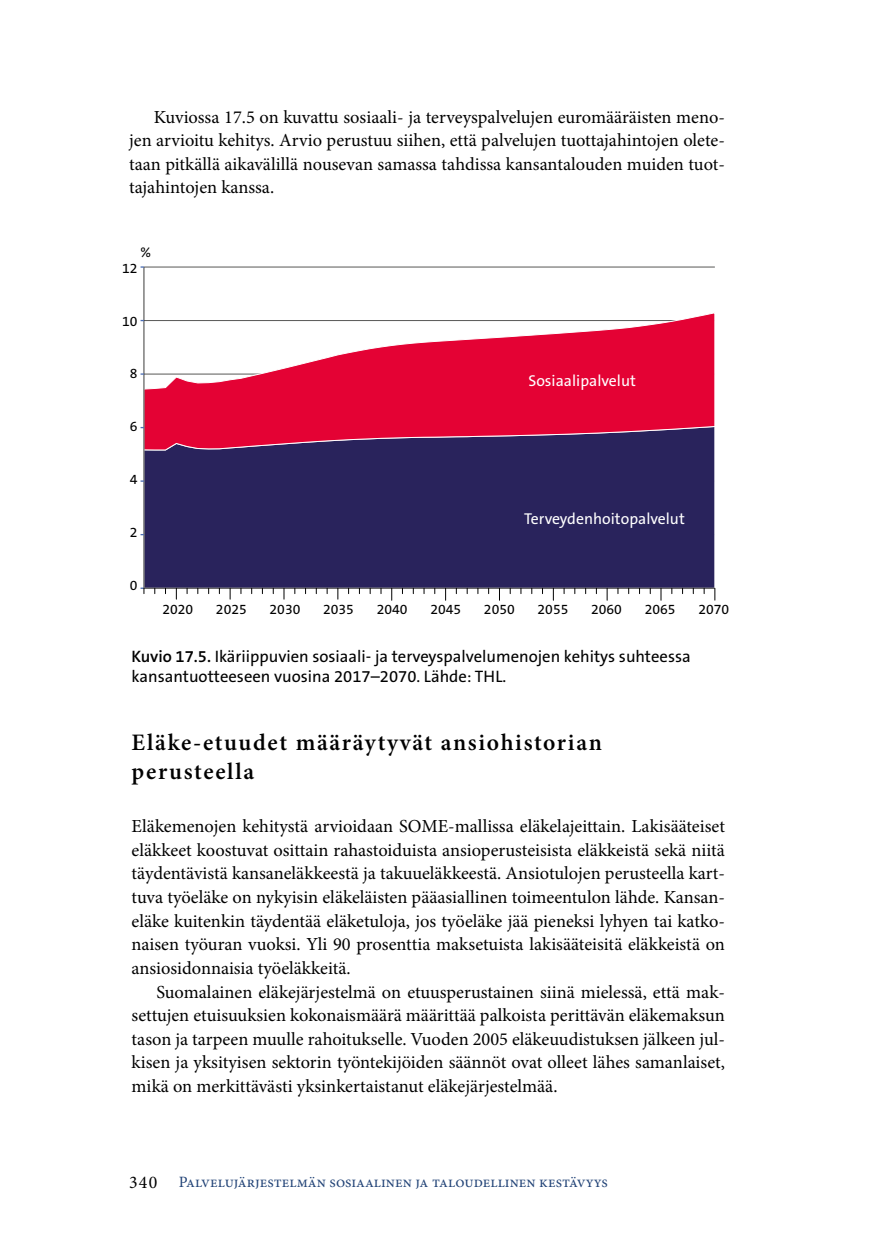
<style>
.page{position:relative;width:874px;height:1241px;background:#fff}
.page>*{position:absolute;margin:0;border:0;box-sizing:border-box;transform-origin:0 0}
.H2_Otsikko2{font:600 23.62px/28.3px "Minion Pro";color:#000}
.Leipis_P{font:18.38px/23.6px "Minion Pro";color:#000;text-align:justify}
.LeipisUt_P{font:18.38px/23.6px "Minion Pro";color:#000;text-align:justify}
.TaulukkoOtsikko_P{font:16.62px/19.9px "The Sans B W5 Plain";color:#000}
.t1{font:15.75px "Minion Pro";color:#244578}
.t2{font:15.75px "The Sans B W5 Plain";color:#fff}
.t3{font:14px "The Sans B W5 Plain";color:#000}
.s1{font-family:"The Sans B W6";font-weight:600}
.s2{font-size:17.85px;color:#000}
</style>
<div class="page">
<hr style="left:144px;top:267px;width:570px;height:1px;background:#575756">
<div style="left:144px;top:450px;width:571px;height:138px;background:#29235c"></div>
<svg style="left:144px;top:312px;width:571px;height:138px"></svg>
<hr style="left:143px;top:267px;width:1px;height:321px;background:#3c3c3b">
<hr style="left:144px;top:587px;width:570px;height:1px;background:#3c3c3b">
<svg style="left:714px;top:588px;width:1px;height:12px"></svg>
<svg style="left:660px;top:588px;width:1px;height:12px"></svg>
<svg style="left:606px;top:588px;width:1px;height:12px"></svg>
<svg style="left:552px;top:588px;width:1px;height:12px"></svg>
<svg style="left:499px;top:588px;width:1px;height:12px"></svg>
<svg style="left:445px;top:588px;width:1px;height:12px"></svg>
<svg style="left:391px;top:588px;width:1px;height:12px"></svg>
<svg style="left:140px;top:587px;width:4px;height:6px"></svg>
<p class="Leipis_P" style="left:129px;top:105px;width:597px;text-indent:25px">Kuviossa 17.5 on kuvattu sosiaali- ja terveyspalvelujen euromääräisten meno&shy;jen arvioitu kehitys. Arvio perustuu siihen, että palvelujen tuottajahintojen olete&shy;taan pitkällä aikavälillä nousevan samassa tahdissa kansantalouden muiden tuot&shy;tajahintojen kanssa.</p>
<p class="t3" style="left:140px;top:243px;width:12px">%</p>
<p class="t3" style="left:122px;top:259px;width:17px">12</p>
<p class="t3" style="left:122px;top:312px;width:17px">10</p>
<p class="t3" style="left:130px;top:364px;width:9px">8</p>
<p class="t3" style="left:130px;top:417px;width:9px">6</p>
<p class="t3" style="left:130px;top:470px;width:9px">4</p>
<p class="t3" style="left:130px;top:523px;width:9px">2</p>
<p class="t3" style="left:130px;top:576px;width:9px">0</p>
<p class="t2" style="left:528px;top:370px;width:109px">Sosiaalipalvelut</p>
<p class="t2" style="left:524px;top:508px;width:162px">Terveydenhoitopalvelut</p>
<p class="t3" style="left:162px;top:600px;width:32px">2020</p>
<p class="t3" style="left:216px;top:600px;width:32px">2025</p>
<p class="t3" style="left:269px;top:600px;width:32px">2030</p>
<p class="t3" style="left:323px;top:600px;width:32px">2035</p>
<p class="t3" style="left:376px;top:600px;width:32px">2040</p>
<p class="t3" style="left:430px;top:600px;width:32px">2045</p>
<p class="t3" style="left:483px;top:600px;width:32px">2050</p>
<p class="t3" style="left:537px;top:600px;width:32px">2055</p>
<p class="t3" style="left:591px;top:600px;width:32px">2060</p>
<p class="t3" style="left:644px;top:600px;width:32px">2065</p>
<p class="t3" style="left:698px;top:600px;width:32px">2070</p>
<p class="TaulukkoOtsikko_P" style="left:131px;top:646px;width:560px"><span class="s1">Kuvio 17.5.</span> Ikäriippuvien sosiaali- ja terveyspalvelumenojen kehitys suhteessa kansantuotteeseen vuosina 2017–2070. Lähde: THL.</p>
<h2 class="H2_Otsikko2" style="left:131px;top:728px;width:471px">Eläke-etuudet määräytyvät ansiohistorian perusteella</h2>
<p class="LeipisUt_P" style="left:131px;top:814px;width:594px">Eläkemenojen kehitystä arvioidaan SOME-mallissa eläkelajeittain. Lakisääteiset eläkkeet koostuvat osittain rahastoiduista ansioperusteisista eläkkeistä sekä niitä täydentävistä kansaneläkkeestä ja takuueläkkeestä. Ansiotulojen perusteella kart&shy;tuva työeläke on nykyisin eläkeläisten pääasiallinen toimeentulon lähde. Kansan&shy;eläke kuitenkin täydentää eläketuloja, jos työeläke jää pieneksi lyhyen tai katko&shy;naisen työuran vuoksi. Yli 90 prosenttia maksetuista lakisääteisitä eläkkeistä on ansiosidonnaisia työeläkkeitä.</p>
<p class="Leipis_P" style="left:131px;top:979px;width:594px;text-indent:25px">Suomalainen eläkejärjestelmä on etuusperustainen siinä mielessä, että mak&shy;settujen etuisuuksien kokonaismäärä määrittää palkoista perittävän eläkemaksun tason ja tarpeen muulle rahoitukselle. Vuoden 2005 eläkeuudistuksen jälkeen jul&shy;kisen ja yksityisen sektorin työntekijöiden säännöt ovat olleet lähes samanlaiset, mikä on merkittävästi yksinkertaistanut eläkejärjestelmää.</p>
<p class="t1" style="left:129px;top:1170px;width:480px"><span class="s2">340</span> Palvelujärjestelmän sosiaalinen ja taloudellinen kestävyys</p>
</div>
